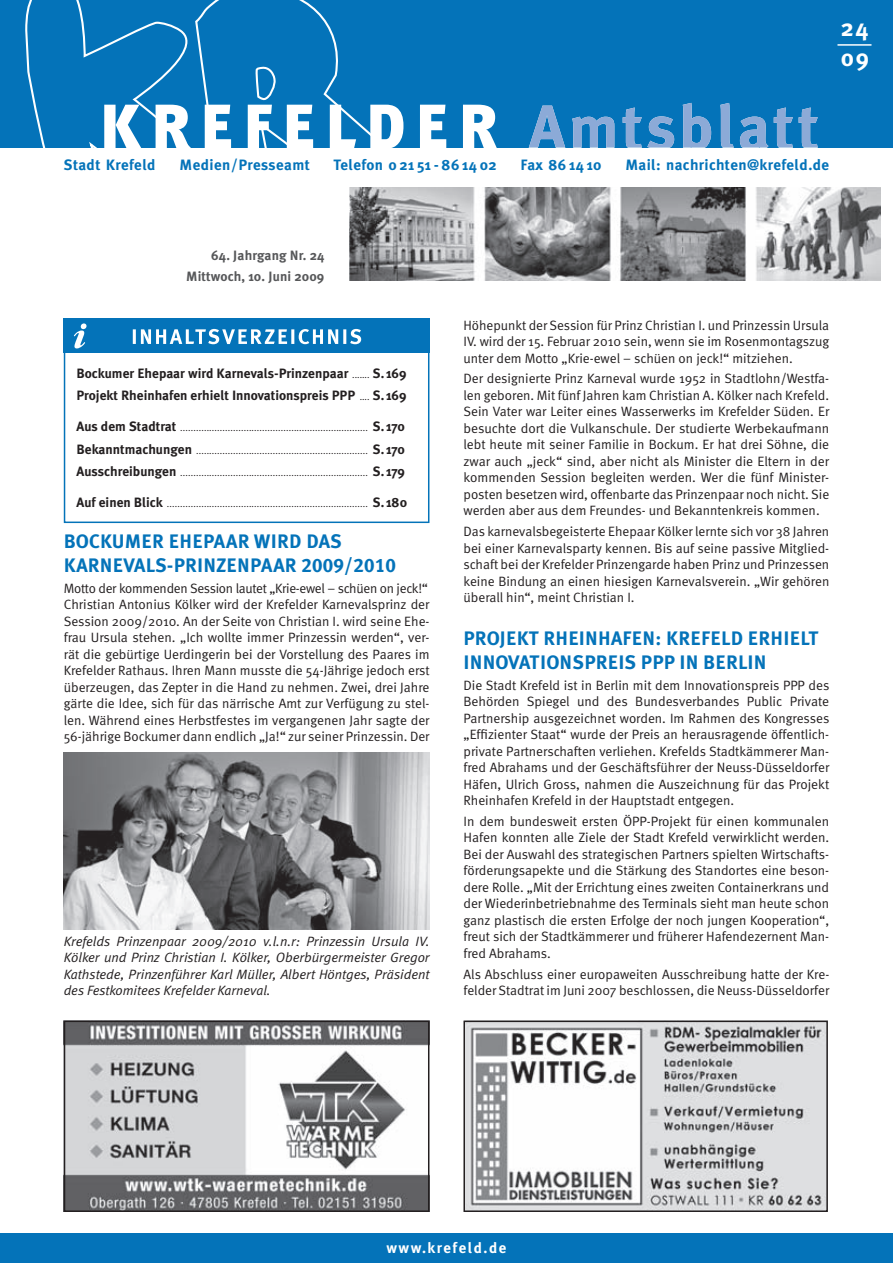
<style>
.page{position:relative;width:893px;height:1263px;background:#fff}
.page>*{position:absolute;margin:0;border:0;box-sizing:border-box;transform-origin:0 0}
.t1{font:700 24px/30px "Meta Plus";color:#fff}
.t2{font:700 19.5px/24px "Meta Plus";letter-spacing:.01em;color:#0473b9}
.t3{font:700 15px "Meta Plus";letter-spacing:.025em;color:#0473b9}
.t4{font:700 15px "Meta Plus";letter-spacing:.1em;color:#fff}
.t5{font:13.5px/16.5px "Meta Normal";color:#231f20;text-align:justify}
.t6{font:italic 13.5px/16.5px "Meta Normal";color:#231f20;text-align:justify}
.t7{font:700 13.5px/22.2px "Meta Plus";color:#231f20}
.t8{font:700 13.5px/21px "Meta Plus";letter-spacing:.01em;color:#57585a;text-align:right}
.t9{font:9px "Meta Normal";color:#231f20}
.s1{font-family:"Meta Normal";font-weight:400;font-size:9px}
.s2{font-family:"Meta Plus";font-weight:700;font-size:13.5px}
.s3{font-family:"Meta Plus Bold Caps";font-weight:400}
</style>
<div class="page">
<div style="left:0;top:0;width:893px;height:147px;background:#0473b9"></div>
<svg style="left:24px;top:0;width:366px;height:148px"></svg>
<img style="left:349px;top:187px;width:531px;height:94px">
<svg style="left:104px;top:105px;width:393px;height:43px"></svg>
<svg style="left:528px;top:103px;width:290px;height:45px"></svg>
<hr style="left:837px;top:44px;width:34px;height:2px;background:#fff">
<div style="left:0;top:1233px;width:893px;height:30px;background:#0473b9"></div>
<img style="left:466px;top:1023px;width:359px;height:186px">
<div style="left:463px;top:1020px;width:365px;height:192px;border:2px solid #231f20"></div>
<img style="left:67px;top:1023px;width:359px;height:186px">
<div style="left:64px;top:1020px;width:365px;height:192px;border:2px solid #231f20"></div>
<div style="left:64px;top:319px;width:365px;height:204px;border:2px solid #0473b9"></div>
<div style="left:95px;top:319px;width:334px;height:34px;background:#0473b9"></div>
<div style="left:64px;top:319px;width:34px;height:34px;background:#0473b9"></div>
<svg style="left:74px;top:323px;width:13px;height:25px"></svg>
<svg style="left:133px;top:329px;width:228px;height:15px"></svg>
<img style="left:64px;top:753px;width:365px;height:177px">
<h1 class="t1" style="left:841px;top:14px;width:30px">24<br>09</h1>
<p class="t3" style="left:64px;top:159px;width:93px">Stadt Krefeld</p>
<p class="t3" style="left:180px;top:159px;width:132px">Medien/Presseamt</p>
<p class="t3" style="left:333px;top:159px;width:165px">Telefon 0 21 51 - 86 14 02</p>
<p class="t3" style="left:521px;top:159px;width:82px">Fax 86 14 10</p>
<p class="t3" style="left:625px;top:159px;width:205px">Mail: nachrichten@krefeld.de</p>
<p class="t8" style="left:186px;top:245px;width:140px">64. Jahrgang Nr. 24<br>Mittwoch, 10. Juni 2009</p>
<p class="t7" style="left:77px;top:363px;width:332px">Bockumer Ehepaar wird Karnevals-Prinzenpaar <span class="s1">.......</span> S. 169<br>Projekt Rheinhafen erhielt Innovationspreis PPP <span class="s1">....</span> S. 169</p>
<p class="t9" style="left:77px;top:425px;width:330px"><span class="s2">Aus dem Stadtrat</span> ....................................................................... <span class="s2">S. 170</span></p>
<p class="t9" style="left:77px;top:447px;width:330px"><span class="s2">Bekanntmachungen</span> ................................................................. <span class="s2">S. 170</span></p>
<p class="t9" style="left:77px;top:469px;width:330px"><span class="s2">Ausschreibungen</span> ....................................................................... <span class="s2">S. 179</span></p>
<p class="t9" style="left:77px;top:501px;width:332px"><span class="s2">Auf einen Blick</span> ............................................................................ <span class="s2">S. 180</span></p>
<h2 class="t2" style="left:64px;top:530px;width:334px">BOCKUMER EHEPAAR WIRD DAS<br>KARNEVALS-PRINZENPAAR <span class="s3">2009</span>/<span class="s3">2010</span></h2>
<p class="t5" style="left:64px;top:581px;width:367px;text-align:left">Motto der kommenden Session lautet „Krie-ewel – schüen on jeck!“ Christian Antonius Kölker wird der Krefelder Karnevalsprinz der Session 2009/2010. An der Seite von Christian I. wird seine Ehe&shy;frau Ursula stehen. „Ich wollte immer Prinzessin werden“, ver&shy;rät die gebürtige Uerdingerin bei der Vorstellung des Paares im Krefelder Rathaus. Ihren Mann musste die 54-Jährige jedoch erst überzeugen, das Zepter in die Hand zu nehmen. Zwei, drei Jahre gärte die Idee, sich für das närrische Amt zur Verfügung zu stel&shy;len. Während eines Herbstfestes im vergangenen Jahr sagte der 56-jährige Bockumer dann endlich „Ja!“ zur seiner Prinzessin. Der</p>
<p class="t6" style="left:64px;top:934px;width:367px">Krefelds Prinzenpaar 2009/2010 v.l.n.r: Prinzessin Ursula IV.<br>Kölker und Prinz Christian I. Kölker, Oberbürgermeister Gregor Kathstede, Prinzenführer Karl Müller, Albert Höntges, Präsident des Festkomitees Krefelder Karneval.</p>
<p class="t5" style="left:463px;top:318px;width:367px">Höhepunkt der Session für Prinz Christian I. und Prinzessin Ursula IV. wird der 15. Februar 2010 sein, wenn sie im Rosenmontagszug unter dem Motto „Krie-ewel – schüen on jeck!“ mitziehen.</p>
<p class="t5" style="left:463px;top:371px;width:367px">Der designierte Prinz Karneval wurde 1952 in Stadtlohn/Westfa&shy;len geboren. Mit fünf Jahren kam Christian A. Kölker nach Krefeld.<br>Sein Vater war Leiter eines Wasserwerks im Krefelder Süden. Er besuchte dort die Vulkanschule. Der studierte Werbekaufmann lebt heute mit seiner Familie in Bockum. Er hat drei Söhne, die zwar auch „jeck“ sind, aber nicht als Minister die Eltern in der kommenden Session begleiten werden. Wer die fünf Minister&shy;posten besetzen wird, offenbarte das Prinzenpaar noch nicht. Sie werden aber aus dem Freundes- und Bekanntenkreis kommen.</p>
<p class="t5" style="left:463px;top:524px;width:367px">Das karnevalsbegeisterte Ehepaar Kölker lernte sich vor 38 Jahren bei einer Karnevalsparty kennen. Bis auf seine passive Mitglied&shy;schaft bei der Krefelder Prinzengarde haben Prinz und Prinzessen keine Bindung an einen hiesigen Karnevalsverein. „Wir gehören überall hin“, meint Christian I.</p>
<h2 class="t2" style="left:463px;top:627px;width:356px">PROJEKT RHEINHAFEN: KREFELD ERHIELT<br>INNOVATIONSPREIS PPP IN BERLIN</h2>
<p class="t5" style="left:463px;top:678px;width:367px">Die Stadt Krefeld ist in Berlin mit dem Innovationspreis PPP des Behörden Spiegel und des Bundesverbandes Public Private Partnership ausgezeichnet worden. Im Rahmen des Kongresses „Effizienter Staat“ wurde der Preis an herausragende öffentlich&shy;private Partnerschaften verliehen. Krefelds Stadtkämmerer Man&shy;fred Abrahams und der Geschäftsführer der Neuss-Düsseldorfer Häfen, Ulrich Gross, nahmen die Auszeichnung für das Projekt Rheinhafen Krefeld in der Hauptstadt entgegen.</p>
<p class="t5" style="left:463px;top:814px;width:367px">In dem bundesweit ersten ÖPP-Projekt für einen kommunalen Hafen konnten alle Ziele der Stadt Krefeld verwirklicht werden.<br>Bei der Auswahl des strategischen Partners spielten Wirtschafts&shy;förderungsapekte und die Stärkung des Standortes eine beson&shy;dere Rolle. „Mit der Errichtung eines zweiten Containerkrans und der Wiederinbetriebnahme des Terminals sieht man heute schon ganz plastisch die ersten Erfolge der noch jungen Kooperation“, freut sich der Stadtkämmerer und früherer Hafendezernent Man&shy;fred Abrahams.</p>
<p class="t5" style="left:463px;top:967px;width:367px">Als Abschluss einer europaweiten Ausschreibung hatte der Kre&shy;felder Stadtrat im Juni 2007 beschlossen, die Neuss-Düsseldorfer</p>
<p class="t4" style="left:386px;top:1242px;width:122px">www.krefeld.de</p>
</div>
